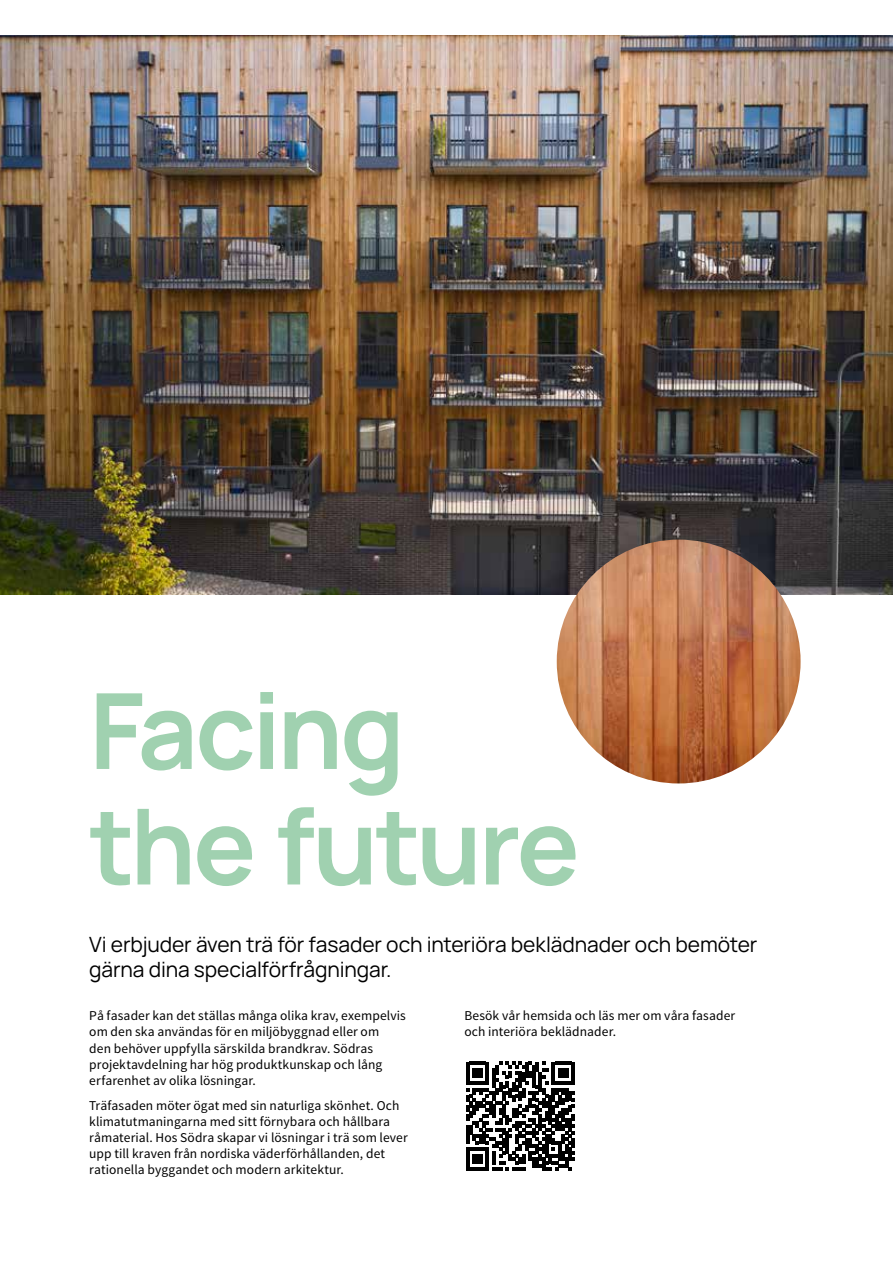
<style>
.page{position:relative;width:893px;height:1263px;background:#fff}
.page>*{position:absolute;margin:0;border:0;box-sizing:border-box;transform-origin:0 0}
.t1{font:700 105px/115.5px "Manrope";letter-spacing:-.035em;color:#a0d1b0}
.t2{font:21px/25.2px "Manrope";letter-spacing:-.005em;color:#000}
.t3{font:13.5px/16.2px "Source Sans Pro";letter-spacing:.005em;color:#000}
</style>
<div class="page">
<img style="left:0;top:36px;width:893px;height:558px">
<img style="left:557px;top:540px;width:244px;height:243px;border-radius:122px">
<svg style="left:466px;top:1062px;width:109px;height:109px"></svg>
<h1 class="t1" style="left:89px;top:664px;width:492px">Facing the future</h1>
<h2 class="t2" style="left:89px;top:931px;width:670px">Vi erbjuder även trä för fasader och interiöra beklädnader och bemöter gärna dina specialförfrågningar.</h2>
<p class="t3" style="left:89px;top:1008px;width:318px">På fasader kan det ställas många olika krav, exempelvis om den ska användas för en miljöbyggnad eller om<br>den behöver uppfylla särskilda brandkrav. Södras projektavdelning har hög produktkunskap och lång erfarenhet av olika lösningar.</p>
<p class="t3" style="left:89px;top:1097px;width:320px">Träfasaden möter ögat med sin naturliga skönhet. Och klimatutmaningarna med sitt förnybara och hållbara råmaterial. Hos Södra skapar vi lösningar i trä som lever upp till kraven från nordiska väderförhållanden, det rationella byggandet och modern arkitektur.</p>
<p class="t3" style="left:464px;top:1008px;width:272px">Besök vår hemsida och läs mer om våra fasader och interiöra beklädnader.</p>
</div>
